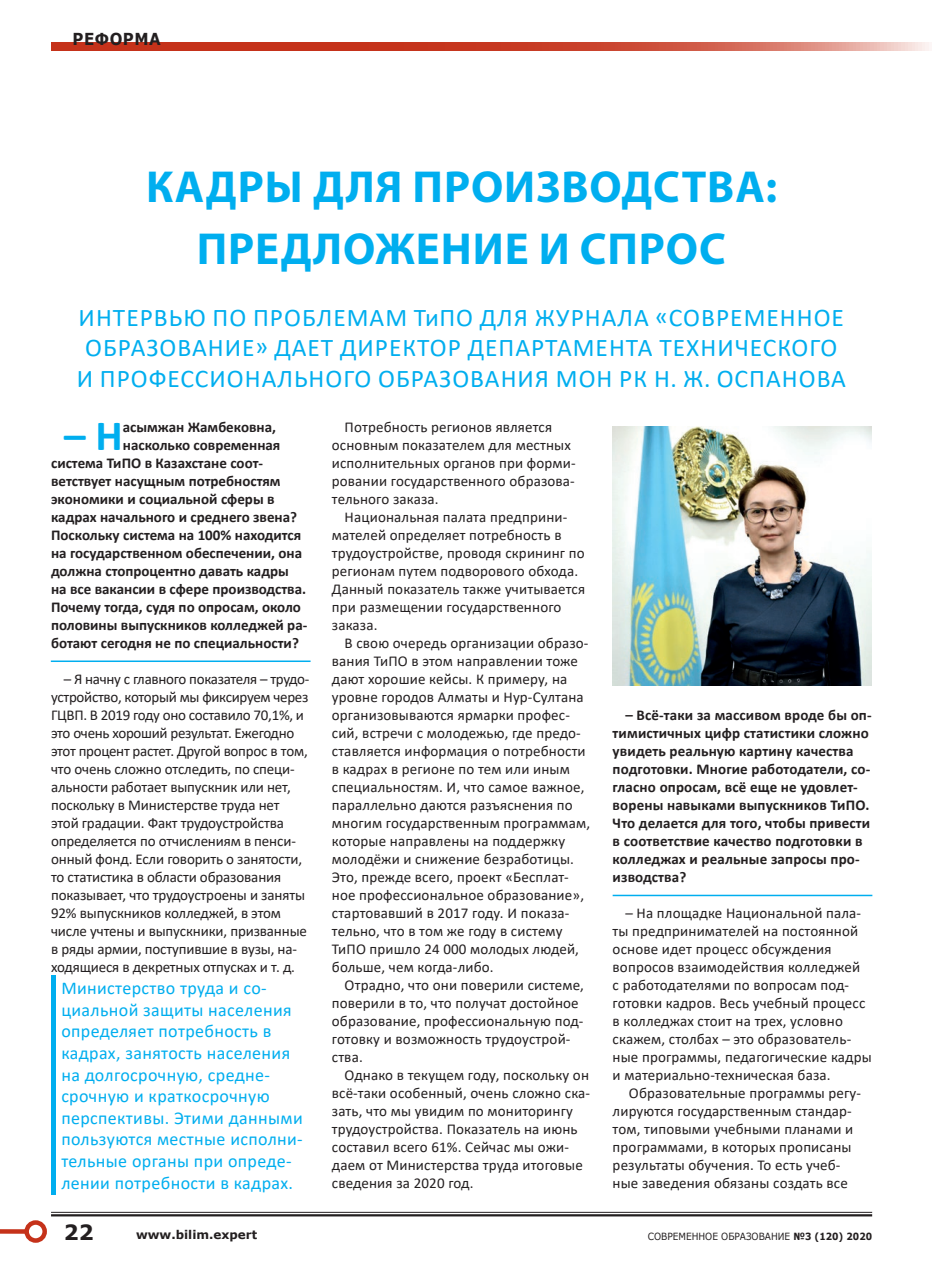
<style>
.page{position:relative;width:936px;height:1263px;background:#fff}
.page>*{position:absolute;margin:0;border:0;box-sizing:border-box;transform-origin:0 0}
.t1{font:700 45px/61.5px "Myriad Pro";letter-spacing:.02em;color:#00aeef;text-align:center}
.t2{font:700 43.35px "Calibri";color:#00aeef}
.t3{font:25.5px/30.6px "Calibri";letter-spacing:.04em;color:#00aeef;text-align:center}
.t4{font:700 21px "Verdana";color:#231f20}
.t5{font:18px/21.6px "Calibri";letter-spacing:.02em;color:#00aeef}
.t6{font:700 16.5px "Verdana";letter-spacing:.035em;color:#231f20;scale:.91 1}
.t7{font:15px/18px "Calibri";letter-spacing:.01em;color:#231f20}
.t8{font:700 15px/18px "Calibri";color:#231f20}
.t9{font:15px/18px "Calibri";letter-spacing:-.01em;color:#231f20}
.t10{font:700 12px "Verdana";color:#231f20}
.t11{font:9.9px "Verdana";color:#231f20;scale:.91 1}
.s1{font-weight:700}
</style>
<div class="page">
<hr style="left:51px;top:975px;width:4px;height:219px;background:#00aeef">
<img style="left:612px;top:427px;width:259px;height:259px">
<hr style="left:51px;top:660px;width:259px;height:2px;background:#00aeef">
<hr style="left:612px;top:895px;width:260px;height:1px;background:#00aeef">
<hr style="left:51px;top:1212px;width:821px;height:1px;background:#231f20">
<hr style="left:51px;top:1214px;width:821px;height:2px;background:#231f20">
<svg style="left:51px;top:43px;width:878px;height:8px;background:#cd523e"></svg>
<div style="left:0;top:1229px;width:27px;height:5px;background:#c5321a"></div>
<div style="left:24px;top:1220px;width:23px;height:23px;border:4px solid #c5321a;border-radius:50%"></div>
<p class="t6" style="left:73px;top:27px;width:99px">РЕФОРМА</p>
<h1 class="t1" style="left:146px;top:157px;width:632px">КАДРЫ ДЛЯ ПРОИЗВОДСТВА:<br>ПРЕДЛОЖЕНИЕ И СПРОС</h1>
<h3 class="t3" style="left:77px;top:301px;width:770px">ИНТЕРВЬЮ ПО ПРОБЛЕМАМ ТиПО ДЛЯ ЖУРНАЛА «СОВРЕМЕННОЕ<br>ОБРАЗОВАНИЕ» ДАЕТ ДИРЕКТОР ДЕПАРТАМЕНТА ТЕХНИЧЕСКОГО<br>И ПРОФЕССИОНАЛЬНОГО ОБРАЗОВАНИЯ МОН РК Н. Ж. ОСПАНОВА</h3>
<h2 class="t2" style="left:64px;top:405px;width:60px">– Н</h2>
<p class="t8" style="left:123px;top:418px;width:155px">асымжан Жамбековна,</p>
<p class="t8" style="left:123px;top:436px;width:159px">насколько современная</p>
<p class="t8" style="left:51px;top:454px;width:213px">система ТиПО в Казахстане соот-</p>
<p class="t8" style="left:51px;top:472px;width:231px">ветствует насущным потребностям</p>
<p class="t8" style="left:51px;top:490px;width:225px">экономики и социальной сферы в</p>
<p class="t8" style="left:51px;top:508px;width:247px">кадрах начального и среднего звена?</p>
<p class="t8" style="left:51px;top:526px;width:252px">Поскольку система на 100% находится</p>
<p class="t8" style="left:51px;top:544px;width:252px">на государственном обеспечении, она</p>
<p class="t8" style="left:51px;top:562px;width:239px">должна стопроцентно давать кадры</p>
<p class="t8" style="left:51px;top:580px;width:256px">на все вакансии в сфере производства.</p>
<p class="t8" style="left:51px;top:598px;width:251px">Почему тогда, судя по опросам, около</p>
<p class="t8" style="left:51px;top:616px;width:258px">половины выпускников колледжей ра-</p>
<p class="t8" style="left:51px;top:634px;width:249px">ботают сегодня не по специальности?</p>
<p class="t9" style="left:51px;top:670px;width:260px;text-indent:13px">– Я начну с главного показателя – трудо&shy;устройство, который мы фиксируем через ГЦВП. В 2019 году оно составило 70,1%, и это очень хороший результат. Ежегодно этот процент растет. Другой вопрос в том, что очень сложно отследить, по специ&shy;альности работает выпускник или нет, поскольку в Министерстве труда нет этой градации. Факт трудоустройства определяется по отчислениям в пенси&shy;онный фонд. Если говорить о занятости, то статистика в области образования показывает, что трудоустроены и заняты 92% выпускников колледжей, в этом числе учтены и выпускники, призванные в ряды армии, поступившие в вузы, на&shy;ходящиеся в декретных отпусках и т. д.</p>
<p class="t5" style="left:61px;top:977px;width:243px">Министерство труда и со&shy;циальной защиты населения определяет потребность в кадрах, занятость населения на долгосрочную, средне&shy;срочную и краткосрочную перспективы. Этими данными пользуются местные исполни&shy;тельные органы при опреде&shy;лении потребности в кадрах.</p>
<p class="t7" style="left:332px;top:418px;width:245px;text-indent:13px">Потребность регионов является основным показателем для местных исполнительных органов при форми&shy;ровании государственного образова&shy;тельного заказа.</p>
<p class="t7" style="left:332px;top:508px;width:255px;text-indent:13px">Национальная палата предприни&shy;мателей определяет потребность в трудоустройстве, проводя скрининг по регионам путем подворового обхода.<br>Данный показатель также учитывается при размещении государственного заказа.</p>
<p class="t7" style="left:332px;top:634px;width:260px;text-indent:13px">В свою очередь организации образо&shy;вания ТиПО в этом направлении тоже дают хорошие кейсы. К примеру, на уровне городов Алматы и Нур-Султана организовываются ярмарки профес&shy;сий, встречи с молодежью, где предо&shy;ставляется информация о потребности в кадрах в регионе по тем или иным специальностям. И, что самое важное, параллельно даются разъяснения по многим государственным программам, которые направлены на поддержку молодёжи и снижение безработицы.<br>Это, прежде всего, проект «Бесплат&shy;ное профессиональное образование», стартовавший в 2017 году. И показа&shy;тельно, что в том же году в систему ТиПО пришло 24 000 молодых людей, больше, чем когда-либо.</p>
<p class="t7" style="left:332px;top:976px;width:254px;text-indent:13px">Отрадно, что они поверили системе, поверили в то, что получат достойное образование, профессиональную под&shy;готовку и возможность трудоустрой&shy;ства.</p>
<p class="t7" style="left:332px;top:1066px;width:260px;text-indent:13px">Однако в текущем году, поскольку он всё-таки особенный, очень сложно ска&shy;зать, что мы увидим по мониторингу трудоустройства. Показатель на июнь составил всего 61%. Сейчас мы ожи&shy;даем от Министерства труда итоговые сведения за 2020 год.</p>
<p class="t8" style="left:612px;top:706px;width:260px;text-indent:13px">– Всё-таки за массивом вроде бы оп&shy;тимистичных цифр статистики сложно увидеть реальную картину качества подготовки. Многие работодатели, со&shy;гласно опросам, всё еще не удовлет&shy;ворены навыками выпускников ТиПО.<br>Что делается для того, чтобы привести в соответствие качество подготовки в колледжах и реальные запросы про&shy;изводства?</p>
<p class="t7" style="left:612px;top:904px;width:260px;text-indent:13px">– На площадке Национальной пала&shy;ты предпринимателей на постоянной основе идет процесс обсуждения вопросов взаимодействия колледжей<br>с работодателями по вопросам под&shy;готовки кадров. Весь учебный процесс в колледжах стоит на трех, условно скажем, столбах – это образователь&shy;ные программы, педагогические кадры и материально-техническая база.</p>
<p class="t7" style="left:612px;top:1084px;width:250px;text-indent:16px">Образовательные программы регу&shy;лируются государственным стандар&shy;том, типовыми учебными планами и программами, в которых прописаны результаты обучения. То есть учеб&shy;ные заведения обязаны создать все</p>
<h3 class="t4" style="left:64px;top:1217px;width:31px">22</h3>
<p class="t10" style="left:136px;top:1226px;width:123px">www.bilim.expert</p>
<p class="t11" style="left:647px;top:1229px;width:248px">СОВРЕМЕННОЕ ОБРАЗОВАНИЕ <span class="s1">№3 (120) 2020</span></p>
</div>
